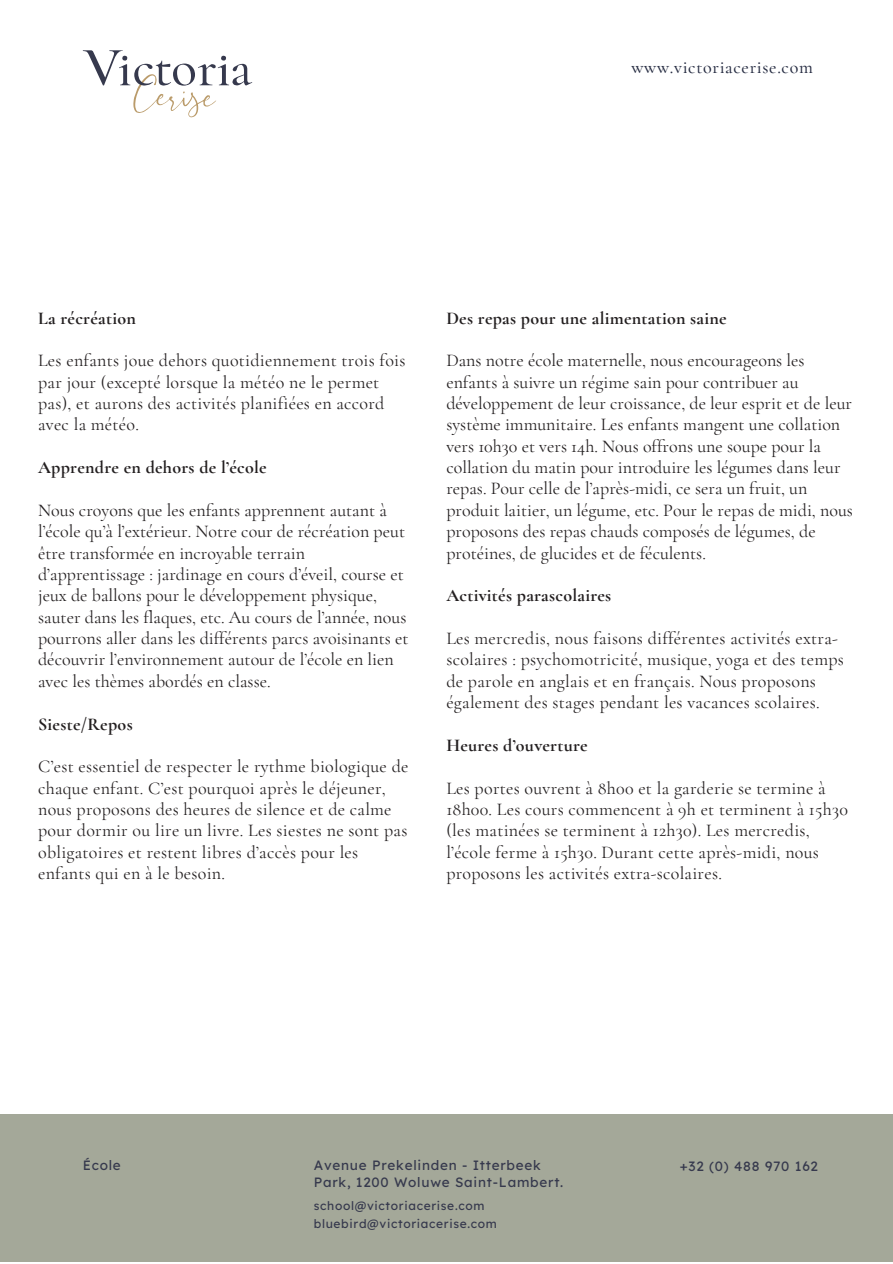
<style>
.page{position:relative;width:893px;height:1264px;background:#fff}
.page>*{position:absolute;margin:0;border:0;box-sizing:border-box;transform-origin:0 0}
.t1{font:18px/21.3px "Cormorant Garamond";color:#231f20}
.t2{font:700 18px "Cormorant Garamond";letter-spacing:.015em;color:#231f20}
.t3{font:500 18px "Cormorant Garamond";letter-spacing:.04em;color:#252b41}
.t4{font:13.5px/16.8px "Lexend";letter-spacing:.055em;color:#36394d}
.t5{font:12px/18px "Lexend";letter-spacing:.055em;color:#36394d}
</style>
<div class="page">
<div style="left:0;top:1114px;width:892px;height:148px;background:#a4a899"></div>
<svg style="left:83px;top:50px;width:169px;height:67px"></svg>
<p class="t3" style="left:631px;top:56px;width:183px">www.victoriacerise.com</p>
<p class="t2" style="left:38px;top:307px;width:99px">La récréation</p>
<p class="t1" style="left:38px;top:350px;width:369px">Les enfants joue dehors quotidiennement trois fois par jour (excepté lorsque la météo ne le permet</p>
<p class="t1" style="left:38px;top:392px;width:348px">pas), et aurons des activités planifiées en accord avec la météo.</p>
<p class="t2" style="left:38px;top:456px;width:230px">Apprendre en dehors de l’école</p>
<p class="t1" style="left:38px;top:499px;width:372px">Nous croyons que les enfants apprennent autant à l’école qu’à l’extérieur. Notre cour de récréation peut être transformée en incroyable terrain d’apprentissage : jardinage en cours d’éveil, course et jeux de ballons pour le développement physique, sauter dans les flaques, etc. Au cours de l’année, nous pourrons aller dans les différents parcs avoisinants et découvrir l’environnement autour de l’école en lien avec les thèmes abordés en classe.</p>
<p class="t2" style="left:38px;top:713px;width:96px">Sieste/Repos</p>
<p class="t1" style="left:38px;top:755px;width:372px">C’est essentiel de respecter le rythme biologique de chaque enfant. C’est pourquoi après le déjeuner, nous proposons des heures de silence et de calme pour dormir ou lire un livre. Les siestes ne sont pas obligatoires et restent libres d’accès pour les enfants qui en à le besoin.</p>
<p class="t2" style="left:446px;top:307px;width:282px">Des repas pour une alimentation saine</p>
<p class="t1" style="left:446px;top:350px;width:408px">Dans notre école maternelle, nous encourageons les enfants à suivre un régime sain pour contribuer au développement de leur croissance, de leur esprit et de leur système immunitaire. Les enfants mangent une collation vers 10h30 et vers 14h. Nous offrons une soupe pour la collation du matin pour introduire les légumes dans leur repas. Pour celle de l’après-midi, ce sera un fruit, un produit laitier, un légume, etc. Pour le repas de midi, nous proposons des repas chauds composés de légumes, de protéines, de glucides et de féculents.</p>
<p class="t2" style="left:446px;top:584px;width:166px">Activités parascolaires</p>
<p class="t1" style="left:446px;top:627px;width:399px">Les mercredis, nous faisons différentes activités extra&shy;scolaires : psychomotricité, musique, yoga et des temps de parole en anglais et en français. Nous proposons également des stages pendant les vacances scolaires.</p>
<p class="t2" style="left:446px;top:734px;width:143px">Heures d’ouverture</p>
<p class="t1" style="left:446px;top:777px;width:403px">Les portes ouvrent à 8h00 et la garderie se termine à 18h00. Les cours commencent à 9h et terminent à 15h30 (les matinées se terminent à 12h30). Les mercredis, l’école ferme à 15h30. Durant cette après-midi, nous proposons les activités extra-scolaires.</p>
<p class="t4" style="left:83px;top:1156px;width:40px">École</p>
<p class="t4" style="left:314px;top:1156px;width:251px">Avenue Prekelinden - Itterbeek<br>Park, 1200 Woluwe Saint-Lambert.</p>
<p class="t4" style="left:679px;top:1157px;width:140px">+32 (0) 488 970 162</p>
<p class="t5" style="left:314px;top:1196px;width:185px">school@victoriacerise.com bluebird@victoriacerise.com</p>
</div>
